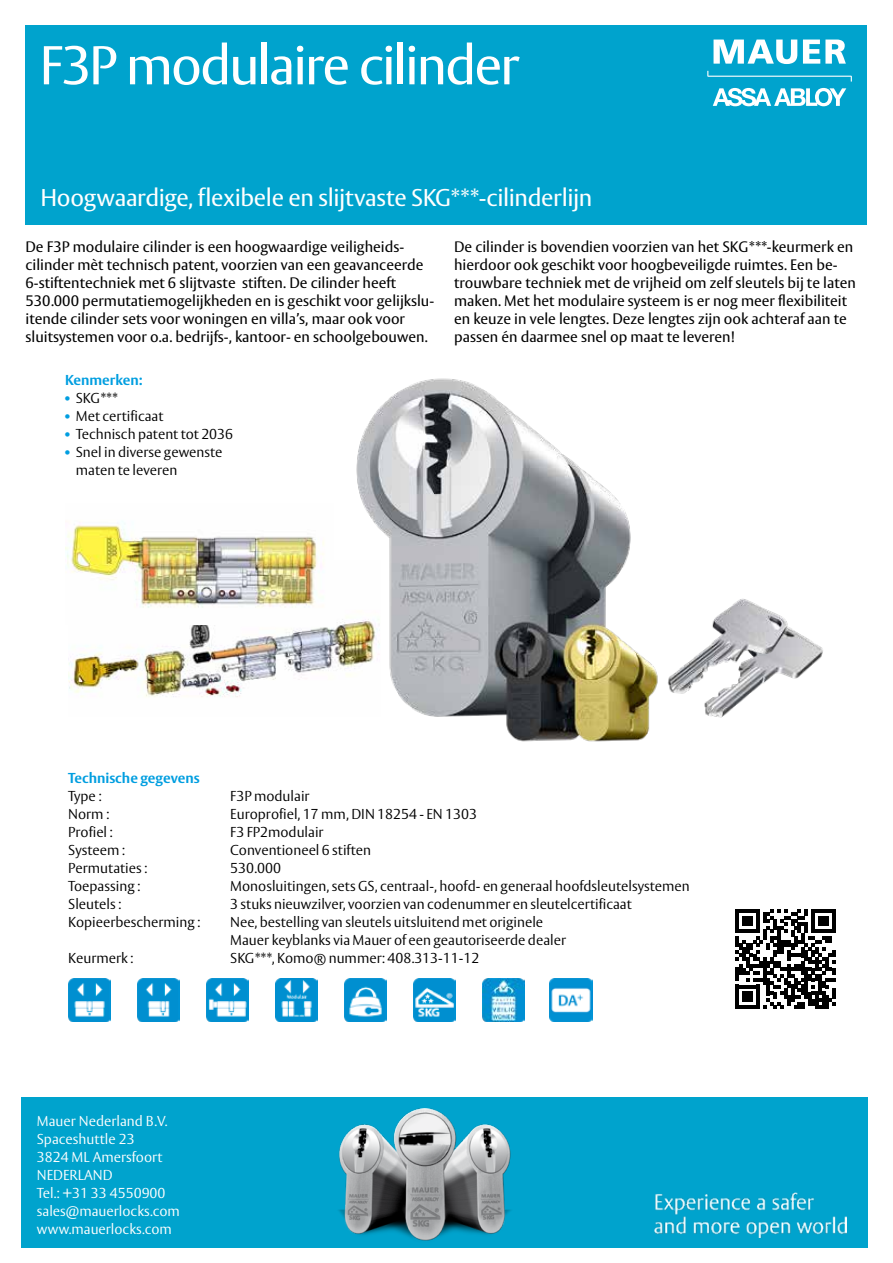
<style>
.page{position:relative;width:893px;height:1263px;background:#fff}
.page>*{position:absolute;margin:0;border:0;box-sizing:border-box;transform-origin:0 0}
.t1{font:54px "ASSA Vesta";letter-spacing:-.04em;color:#fff}
.t2{font:24px "ASSA Vesta";letter-spacing:-.015em;color:#fff}
.t3{font:15px/18px "ASSA Vesta";color:#000}
.t4{font:300 14.25px/18px "ASSA Vesta";color:#000}
.t5{font:300 14.25px/18px "ASSA Vesta";color:#fff}
.t6{font:700 14.25px "ASSA Vesta";color:#009ee0}
.s1{color:#009ee0}
</style>
<div class="page">
<div style="left:26px;top:26px;width:841px;height:199px;background:#00a3cd"></div>
<svg style="left:707px;top:71px;width:145px;height:11px"></svg>
<svg style="left:713px;top:88px;width:133px;height:18px"></svg>
<svg style="left:713px;top:40px;width:84px;height:24px"></svg>
<svg style="left:803px;top:40px;width:43px;height:24px"></svg>
<div style="left:21px;top:1098px;width:846px;height:150px;background:#00a3cd"></div>
<img style="left:338px;top:1109px;width:173px;height:132px">
<img style="left:655px;top:1192px;width:192px;height:45px">
<img style="left:550px;top:979px;width:42px;height:42px">
<img style="left:68px;top:979px;width:43px;height:42px">
<img style="left:344px;top:979px;width:43px;height:42px">
<img style="left:137px;top:979px;width:43px;height:42px">
<img style="left:206px;top:979px;width:43px;height:42px">
<img style="left:482px;top:979px;width:43px;height:42px">
<img style="left:413px;top:979px;width:43px;height:42px">
<img style="left:68px;top:625px;width:221px;height:72px">
<img style="left:65px;top:521px;width:224px;height:87px">
<img style="left:705px;top:630px;width:118px;height:88px">
<img style="left:668px;top:599px;width:126px;height:110px">
<img style="left:275px;top:979px;width:43px;height:42px">
<img style="left:289px;top:378px;width:369px;height:364px">
<svg style="left:736px;top:909px;width:100px;height:100px"></svg>
<h1 class="t1" style="left:39px;top:33px;width:482px">F3P modulaire cilinder</h1>
<h2 class="t2" style="left:40px;top:183px;width:553px">Hoogwaardige, flexibele en slijtvaste SKG***-cilinderlijn</h2>
<p class="t3" style="left:26px;top:238px;width:410px">De F3P modulaire cilinder is een hoogwaardige veiligheids&shy;cilinder mèt technisch patent, voorzien van een geavanceerde 6-stiftentechniek met 6 slijtvaste stiften. De cilinder heeft 530.000 permutatiemogelijkheden en is geschikt voor gelijkslu&shy;itende cilinder sets voor woningen en villa’s, maar ook voor sluitsystemen voor o.a. bedrijfs-, kantoor- en schoolgebouwen.</p>
<p class="t3" style="left:454px;top:238px;width:403px">De cilinder is bovendien voorzien van het SKG***-keurmerk en hierdoor ook geschikt voor hoogbeveiligde ruimtes. Een be&shy;trouwbare techniek met de vrijheid om zelf sleutels bij te laten maken. Met het modulaire systeem is er nog meer flexibiliteit en keuze in vele lengtes. Deze lengtes zijn ook achteraf aan te passen én daarmee snel op maat te leveren!</p>
<p class="t6" style="left:65px;top:371px;width:79px">Kenmerken:</p>
<p class="t4" style="left:64px;top:389px;width:55px"><span class="s1">•</span> SKG***</p>
<p class="t4" style="left:64px;top:407px;width:101px"><span class="s1">•</span> Met certificaat</p>
<p class="t4" style="left:64px;top:425px;width:171px"><span class="s1">•</span> Technisch patent tot 2036</p>
<p class="t4" style="left:76px;top:443px;width:148px;text-indent:-12px"><span class="s1">•</span> Snel in diverse gewenste maten te leveren</p>
<p class="t6" style="left:68px;top:769px;width:133px">Technische gegevens</p>
<p class="t4" style="left:68px;top:788px;width:35px">Type :</p>
<p class="t4" style="left:230px;top:788px;width:81px">F3P modulair</p>
<p class="t4" style="left:68px;top:806px;width:43px">Norm :</p>
<p class="t4" style="left:230px;top:806px;width:248px">Europrofiel, 17 mm, DIN 18254 - EN 1303</p>
<p class="t4" style="left:68px;top:824px;width:46px">Profiel :</p>
<p class="t4" style="left:230px;top:824px;width:95px">F3 FP2modulair</p>
<p class="t4" style="left:68px;top:842px;width:58px">Systeem :</p>
<p class="t4" style="left:230px;top:842px;width:142px">Conventioneel 6 stiften</p>
<p class="t4" style="left:68px;top:860px;width:81px">Permutaties :</p>
<p class="t4" style="left:230px;top:860px;width:52px">530.000</p>
<p class="t4" style="left:68px;top:878px;width:74px">Toepassing :</p>
<p class="t4" style="left:230px;top:878px;width:461px">Monosluitingen, sets GS, centraal-, hoofd- en generaal hoofdsleutelsystemen</p>
<p class="t4" style="left:68px;top:896px;width:55px">Sleutels :</p>
<p class="t4" style="left:230px;top:896px;width:403px">3 stuks nieuwzilver, voorzien van codenummer en sleutelcertificaat</p>
<p class="t4" style="left:68px;top:914px;width:134px">Kopieerbescherming :</p>
<p class="t4" style="left:230px;top:914px;width:337px">Nee, bestelling van sleutels uitsluitend met originele<br>Mauer keyblanks via Mauer of een geautoriseerde dealer</p>
<p class="t4" style="left:68px;top:950px;width:67px">Keurmerk :</p>
<p class="t4" style="left:230px;top:950px;width:250px">SKG***, Komo® nummer: 408.313-11-12</p>
<p class="t5" style="left:37px;top:1112px;width:145px">Mauer Nederland B.V.<br>Spaceshuttle 23<br>3824 ML Amersfoort<br>NEDERLAND<br>Tel.: +31 33 4550900 sales@mauerlocks.com www.mauerlocks.com</p>
</div>
